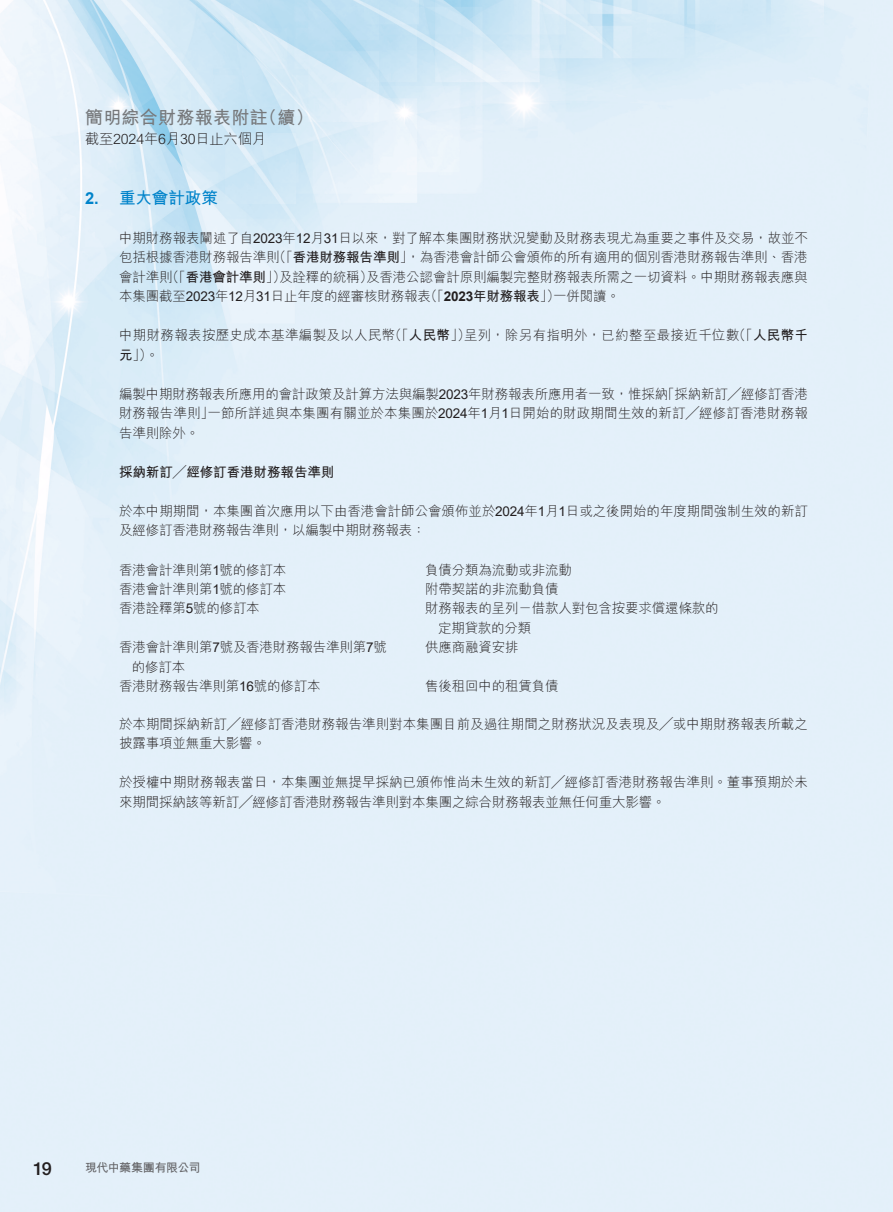
<style>
.page{position:relative;width:893px;height:1212px;background:#fff}
.page>*{position:absolute;margin:0;border:0;box-sizing:border-box;transform-origin:0 0}
.t1{font:700 18px "M Hei HK";letter-spacing:.015em;color:#76787b}
.t2{font:500 18px "Helvetica Neue LT Pro";color:#231f20}
.t3{font:700 16.5px "M Hei HK";letter-spacing:-.005em;color:#0083ca}
.t4{font:700 16.5px "Arial";color:#0083ca}
.t5{font:300 14.25px "M Hei HK";letter-spacing:-.015em;color:#231f20}
.t6{font:300 13.5px/19.5px "M Hei HK";letter-spacing:-.01em;color:#231f20}
.t7{font:700 13.5px "M Hei HK";letter-spacing:-.005em;color:#231f20}
.t8{font:300 13.5px/19.5px "M Hei HK";letter-spacing:.025em;color:#231f20}
.t9{font:700 12px "M Hei HK";letter-spacing:-.05em;color:#636366}
.s1{font-family:"Arial";font-weight:400}
.s2{font-weight:700}
.s3{font-weight:300}
.s4{font-family:"Arial"}
</style>
<div class="page">
<h1 class="t1" style="left:85px;top:104px;width:184px">簡明綜合財務報表附註</h1>
<h1 class="t1" style="left:259px;top:104px;width:56px">（續(</h1>
<p class="t5" style="left:85px;top:129px;width:182px">截至2024年月6 30日止六個月</p>
<p class="t4" style="left:85px;top:187px;width:15px">2.</p>
<p class="t3" style="left:119px;top:186px;width:100px">重大會計政策</p>
<p class="t6" style="left:119px;top:228px;width:690px;text-align:right">中期財務報表闡述了自<span class="s1">2023</span>年<span class="s1">12</span>月<span class="s1">31</span>日以來，對了解本集團財務狀況變動及財務表現尤為重要之事件及交易，故並不（「<span class="s2">香港財務報告準則</span>，」為香港會計師公會頒佈的所有適用的個別香港財務報告準則、香港</p>
<p class="t6" style="left:119px;top:247px;width:162px">包括根據香港財務報告準則</p>
<p class="t7" style="left:166px;top:267px;width:122px"><span class="s3">（「</span>香港會計準則<span class="s3">」）</span></p>
<p class="t6" style="left:279px;top:267px;width:95px">及詮釋的統稱）</p>
<p class="t6" style="left:119px;top:267px;width:55px">會計準則</p>
<p class="t6" style="left:366px;top:267px;width:443px">及香港公認會計原則編製完整財務報表所需之一切資料。中期財務報表應與</p>
<p class="t7" style="left:424px;top:287px;width:137px"><span class="s3">（「</span><span class="s4">2023</span>年財務報表<span class="s3">」）</span></p>
<p class="t6" style="left:119px;top:286px;width:313px">本集團截至<span class="s1">2023</span>年<span class="s1">12</span>月<span class="s1">31</span>日止年度的經審核財務報表</p>
<p class="t6" style="left:553px;top:286px;width:68px">一併閱讀。</p>
<p class="t6" style="left:389px;top:325px;width:83px">（「<span class="s2">人民幣</span>」）</p>
<p class="t7" style="left:733px;top:326px;width:77px"><span class="s3">（「</span>人民幣千</p>
<p class="t8" style="left:119px;top:325px;width:278px">中期財務報表按歷史成本基準編製及以人民幣<span class="s2">元</span> 。(「</p>
<p class="t8" style="left:464px;top:325px;width:277px">呈列，除另有指明外，已約整至最接近千位數</p>
<p class="t6" style="left:661px;top:384px;width:148px">「採納新訂╱經修訂香港</p>
<p class="t6" style="left:207px;top:384px;width:602px;text-indent:-88px">編製中期財務報表所應用的會計政策及計算方法與編製<span class="s1">2023</span>年財務報表所應用者一致，惟採納<br>一節所詳述與本集團有關並於本集團於<span class="s1">2024</span>年月<span class="s1">1 1</span>日開始的財政期間生效的新訂╱經修訂香港財務報</p>
<p class="t6" style="left:119px;top:403px;width:97px">財務報告準則」告準則除外。</p>
<p class="t7" style="left:119px;top:462px;width:217px">採納新訂╱經修訂香港財務報告準則</p>
<p class="t6" style="left:119px;top:501px;width:690px">於本中期期間，本集團首次應用以下由香港會計師公會頒佈並於<span class="s1">2024</span>年月<span class="s1">1 1</span>日或之後開始的年度期間強制生效的新訂及經修訂香港財務報告準則，以編製中期財務報表：</p>
<p class="t6" style="left:425px;top:559px;width:148px">負債分類為流動或非流動</p>
<p class="t6" style="left:119px;top:559px;width:169px">香港會計準則第<span class="s1">1</span>號的修訂本</p>
<p class="t6" style="left:119px;top:579px;width:169px">香港會計準則第<span class="s1">1</span>號的修訂本</p>
<p class="t6" style="left:119px;top:598px;width:142px">香港詮釋第<span class="s1">5</span>號的修訂本</p>
<p class="t6" style="left:425px;top:579px;width:135px">附帶契諾的非流動負債</p>
<p class="t6" style="left:425px;top:598px;width:295px">財務報表的呈列－借款人對包含按要求償還條款的</p>
<p class="t6" style="left:438px;top:618px;width:95px">定期貸款的分類</p>
<p class="t6" style="left:132px;top:637px;width:257px;text-indent:-13px">香港會計準則第<span class="s1">7</span>號及香港財務報告準則第號<span class="s1">7</span>的修訂本</p>
<p class="t6" style="left:425px;top:637px;width:95px">供應商融資安排</p>
<p class="t6" style="left:425px;top:676px;width:135px">售後租回中的租賃負債</p>
<p class="t6" style="left:119px;top:676px;width:203px">香港財務報告準則第<span class="s1">16</span>號的修訂本</p>
<p class="t6" style="left:119px;top:714px;width:690px">於本期間採納新訂╱經修訂香港財務報告準則對本集團目前及過往期間之財務狀況及表現及╱或中期財務報表所載之披露事項並無重大影響。</p>
<p class="t6" style="left:119px;top:772px;width:690px">於授權中期財務報表當日，本集團並無提早採納已頒佈惟尚未生效的新訂╱經修訂香港財務報告準則。董事預期於未來期間採納該等新訂╱經修訂香港財務報告準則對本集團之綜合財務報表並無任何重大影響。</p>
<h1 class="t2" style="left:33px;top:1157px;width:20px">19</h1>
<p class="t9" style="left:85px;top:1159px;width:117px">現代中藥集團有限公司</p>
</div>
